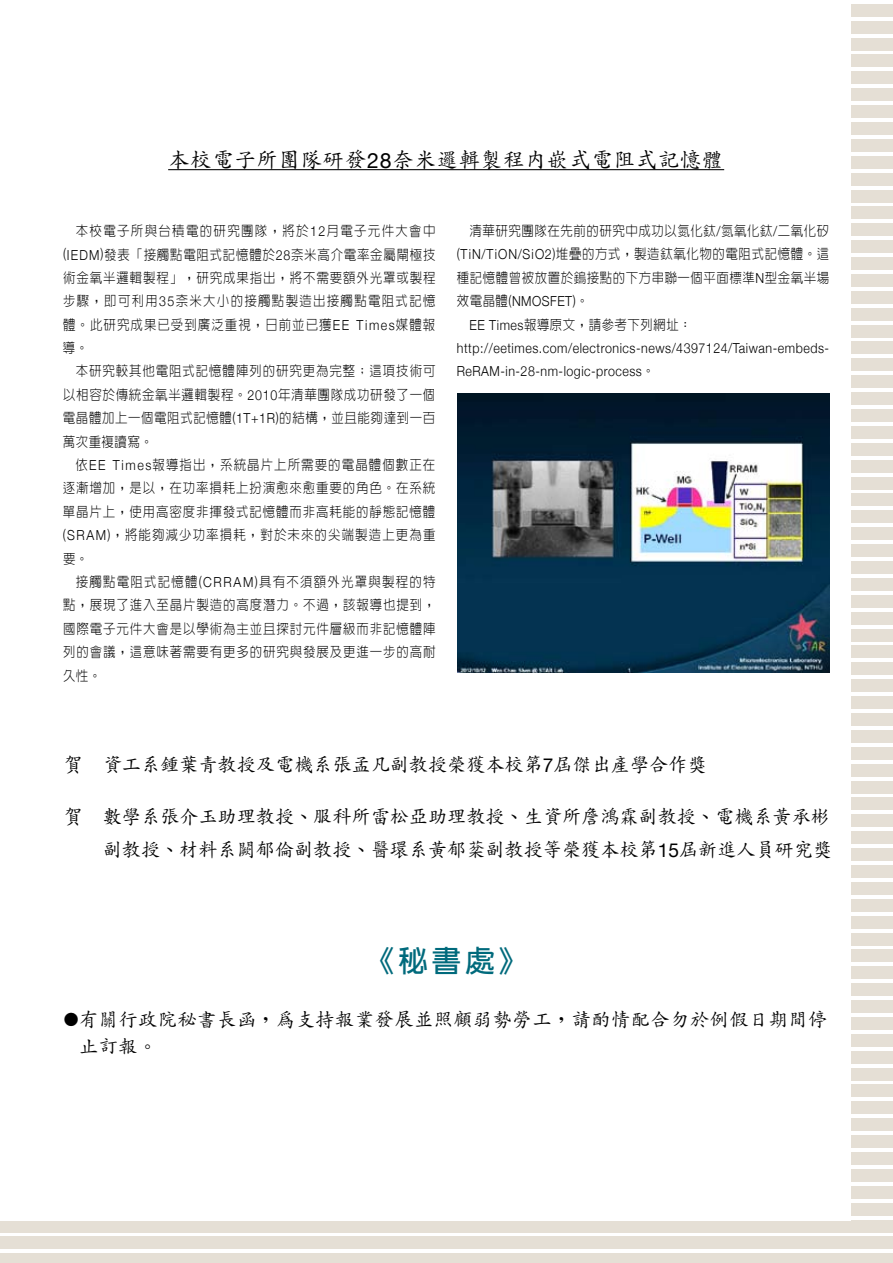
<style>
.page{position:relative;width:893px;height:1263px;background:#fff}
.page>*{position:absolute;margin:0;border:0;box-sizing:border-box;transform-origin:0 0}
.t1{font:700 29.7px "AR New Hei B5";color:#006a7c}
.t2{font:500 21.3px "AR Kai B5";letter-spacing:.04em;color:#000}
.t3{font:500 19.2px/33px "AR Kai B5";color:#000;text-align:right}
.t4{font:500 19.2px/27.6px "AR Kai B5";letter-spacing:.03em;color:#000}
.t5{font:300 13.8px/23.4px "AR New Hei B5";letter-spacing:.07em;color:#000;text-align:justify;scale:.9 1}
.t6{font:300 13.8px/23.4px "Helvetica Neue";letter-spacing:.045em;color:#000;scale:.9 1}
.t7{font:300 13.8px "AR New Hei B5";letter-spacing:.04em;color:#000;scale:.9 1}
.s1{font-family:"Helvetica Neue";font-weight:400}
.s2{font-family:"Helvetica Neue"}
.s3{font-family:"AR New Hei B5"}
.s4{font-weight:700}
.s5{font-weight:700;font-size:14.85px}
</style>
<div class="page">
<div style="left:0;top:105px;width:893px;height:13px;background:#e5dfd5"></div>
<div style="left:0;top:122px;width:893px;height:13px;background:#e5dfd5"></div>
<div style="left:0;top:139px;width:893px;height:12px;background:#e5dfd5"></div>
<div style="left:0;top:156px;width:893px;height:12px;background:#e5dfd5"></div>
<div style="left:0;top:173px;width:893px;height:12px;background:#e5dfd5"></div>
<div style="left:0;top:190px;width:893px;height:12px;background:#e5dfd5"></div>
<div style="left:0;top:207px;width:893px;height:12px;background:#e5dfd5"></div>
<div style="left:0;top:224px;width:893px;height:12px;background:#e5dfd5"></div>
<div style="left:0;top:89px;width:893px;height:12px;background:#e5dfd5"></div>
<div style="left:0;top:72px;width:893px;height:12px;background:#e5dfd5"></div>
<div style="left:0;top:55px;width:893px;height:12px;background:#e5dfd5"></div>
<div style="left:0;top:38px;width:893px;height:12px;background:#e5dfd5"></div>
<div style="left:0;top:21px;width:893px;height:12px;background:#e5dfd5"></div>
<div style="left:0;top:4px;width:893px;height:12px;background:#e5dfd5"></div>
<div style="left:0;top:241px;width:893px;height:12px;background:#e5dfd5"></div>
<div style="left:0;top:409px;width:893px;height:13px;background:#e5dfd5"></div>
<div style="left:0;top:426px;width:893px;height:12px;background:#e5dfd5"></div>
<div style="left:0;top:443px;width:893px;height:12px;background:#e5dfd5"></div>
<div style="left:0;top:460px;width:893px;height:12px;background:#e5dfd5"></div>
<div style="left:0;top:477px;width:893px;height:12px;background:#e5dfd5"></div>
<div style="left:0;top:494px;width:893px;height:12px;background:#e5dfd5"></div>
<div style="left:0;top:511px;width:893px;height:12px;background:#e5dfd5"></div>
<div style="left:0;top:528px;width:893px;height:12px;background:#e5dfd5"></div>
<div style="left:0;top:392px;width:893px;height:13px;background:#e5dfd5"></div>
<div style="left:0;top:376px;width:893px;height:12px;background:#e5dfd5"></div>
<div style="left:0;top:359px;width:893px;height:12px;background:#e5dfd5"></div>
<div style="left:0;top:342px;width:893px;height:12px;background:#e5dfd5"></div>
<div style="left:0;top:325px;width:893px;height:12px;background:#e5dfd5"></div>
<div style="left:0;top:308px;width:893px;height:12px;background:#e5dfd5"></div>
<div style="left:0;top:291px;width:893px;height:12px;background:#e5dfd5"></div>
<div style="left:0;top:274px;width:893px;height:13px;background:#e5dfd5"></div>
<div style="left:0;top:257px;width:893px;height:13px;background:#e5dfd5"></div>
<div style="left:0;top:1220px;width:893px;height:12px;background:#e5dfd5"></div>
<div style="left:0;top:1237px;width:893px;height:12px;background:#e5dfd5"></div>
<div style="left:0;top:1254px;width:893px;height:9px;background:#e5dfd5"></div>
<div style="left:0;top:916px;width:893px;height:12px;background:#e5dfd5"></div>
<div style="left:0;top:1085px;width:893px;height:12px;background:#e5dfd5"></div>
<div style="left:0;top:1102px;width:893px;height:12px;background:#e5dfd5"></div>
<div style="left:0;top:1118px;width:893px;height:13px;background:#e5dfd5"></div>
<div style="left:0;top:1135px;width:893px;height:13px;background:#e5dfd5"></div>
<div style="left:0;top:1152px;width:893px;height:13px;background:#e5dfd5"></div>
<div style="left:0;top:1169px;width:893px;height:12px;background:#e5dfd5"></div>
<div style="left:0;top:1186px;width:893px;height:12px;background:#e5dfd5"></div>
<div style="left:0;top:1203px;width:893px;height:12px;background:#e5dfd5"></div>
<div style="left:0;top:1068px;width:893px;height:12px;background:#e5dfd5"></div>
<div style="left:0;top:1051px;width:893px;height:12px;background:#e5dfd5"></div>
<div style="left:0;top:1034px;width:893px;height:12px;background:#e5dfd5"></div>
<div style="left:0;top:1017px;width:893px;height:12px;background:#e5dfd5"></div>
<div style="left:0;top:1000px;width:893px;height:13px;background:#e5dfd5"></div>
<div style="left:0;top:983px;width:893px;height:13px;background:#e5dfd5"></div>
<div style="left:0;top:967px;width:893px;height:12px;background:#e5dfd5"></div>
<div style="left:0;top:950px;width:893px;height:12px;background:#e5dfd5"></div>
<div style="left:0;top:933px;width:893px;height:12px;background:#e5dfd5"></div>
<div style="left:0;top:848px;width:893px;height:13px;background:#e5dfd5"></div>
<div style="left:0;top:865px;width:893px;height:12px;background:#e5dfd5"></div>
<div style="left:0;top:882px;width:893px;height:12px;background:#e5dfd5"></div>
<div style="left:0;top:899px;width:893px;height:12px;background:#e5dfd5"></div>
<div style="left:0;top:544px;width:893px;height:13px;background:#e5dfd5"></div>
<div style="left:0;top:713px;width:893px;height:13px;background:#e5dfd5"></div>
<div style="left:0;top:730px;width:893px;height:12px;background:#e5dfd5"></div>
<div style="left:0;top:747px;width:893px;height:12px;background:#e5dfd5"></div>
<div style="left:0;top:764px;width:893px;height:12px;background:#e5dfd5"></div>
<div style="left:0;top:781px;width:893px;height:12px;background:#e5dfd5"></div>
<div style="left:0;top:798px;width:893px;height:12px;background:#e5dfd5"></div>
<div style="left:0;top:815px;width:893px;height:12px;background:#e5dfd5"></div>
<div style="left:0;top:831px;width:893px;height:13px;background:#e5dfd5"></div>
<div style="left:0;top:696px;width:893px;height:13px;background:#e5dfd5"></div>
<div style="left:0;top:679px;width:893px;height:13px;background:#e5dfd5"></div>
<div style="left:0;top:663px;width:893px;height:12px;background:#e5dfd5"></div>
<div style="left:0;top:646px;width:893px;height:12px;background:#e5dfd5"></div>
<div style="left:0;top:629px;width:893px;height:12px;background:#e5dfd5"></div>
<div style="left:0;top:612px;width:893px;height:12px;background:#e5dfd5"></div>
<div style="left:0;top:595px;width:893px;height:12px;background:#e5dfd5"></div>
<div style="left:0;top:578px;width:893px;height:12px;background:#e5dfd5"></div>
<div style="left:0;top:561px;width:893px;height:13px;background:#e5dfd5"></div>
<div style="left:0;top:0;width:850px;height:1220px;background:#fff"></div>
<img style="left:457px;top:394px;width:372px;height:279px">
<hr style="left:168px;top:169px;width:556px;height:1px;background:#000">
<h2 class="t2" style="left:168px;top:149px;width:557px">本校電子所團隊研發<span class="s1">28</span>奈米邏輯製程內嵌式電阻式記憶體</h2>
<p class="t5" style="left:63px;top:219px;width:415px;text-indent:13px">本校電子所與台積電的研究團隊，將於<span class="s2">12</span>月電子元件大會中<span class="s2">(IEDM)</span>發表「接觸點電阻式記憶體於<span class="s2">28</span>奈米高介電率金屬閘極技術金氧半邏輯製程」，研究成果指出，將不需要額外光罩或製程步驟，即可利用<span class="s2">35</span>奈米大小的接觸點製造出接觸點電阻式記憶體。此研究成果已受到廣泛重視，日前並已獲<span class="s2">EE Times</span>媒體報導。</p>
<p class="t5" style="left:63px;top:359px;width:416px;text-indent:13px">本研究較其他電阻式記憶體陣列的研究更為完整；這項技術可以相容於傳統金氧半邏輯製程。<span class="s2">2010</span>年清華團隊成功研發了一個電晶體加上一個電阻式記憶體<span class="s2">(1T+1R)</span>的結構，並且能夠達到一百萬次重複讀寫。</p>
<p class="t5" style="left:63px;top:453px;width:415px;text-indent:13px">依<span class="s2">EE Times</span>報導指出，系統晶片上所需要的電晶體個數正在逐漸增加，是以，在功率損耗上扮演愈來愈重要的角色。在系統單晶片上，使用高密度非揮發式記憶體而非高耗能的靜態記憶體<span class="s2">(SRAM)</span>，將能夠減少功率損耗，對於未來的尖端製造上更為重要。</p>
<p class="t5" style="left:63px;top:570px;width:415px;text-indent:13px">接觸點電阻式記憶體<span class="s2">(CRRAM)</span>具有不須額外光罩與製程的特點，展現了進入至晶片製造的高度潛力。不過，該報導也提到，國際電子元件大會是以學術為主並且探討元件層級而非記憶體陣列的會議，這意味著需要有更多的研究與發展及更進一步的高耐久性。</p>
<p class="t5" style="left:457px;top:219px;width:415px;text-indent:13px">清華研究團隊在先前的研究中成功以氮化鈦<span class="s2">/</span>氮氧化鈦<span class="s2">/</span>二氧化矽<span class="s2">(TiN/TiON/SiO2)</span>堆疊的方式，製造鈦氧化物的電阻式記憶體。這種記憶體曾被放置於鎢接點的下方串聯一個平面標準<span class="s2">N</span>型金氧半場</p>
<p class="t6" style="left:457px;top:289px;width:148px"><span class="s3">效電晶體</span>(NMOSFET)<span class="s3">。</span></p>
<p class="t7" style="left:470px;top:317px;width:248px"><span class="s2">EE Times</span>報導原文，請參考下列網址：</p>
<p class="t6" style="left:457px;top:336px;width:415px">http://eetimes.com/electronics-news/4397124/Taiwan-embeds-<br>ReRAM-in-28-nm-logic-process<span class="s3">。</span></p>
<h3 class="t3" style="left:64px;top:748px;width:644px">賀 資工系鍾葉青教授及電機系張孟凡副教授榮獲本校第<span class="s1">7</span>屆傑出產學合作獎</h3>
<h3 class="t3" style="left:64px;top:801px;width:770px">賀 數學系張介玉助理教授<span class="s4">、</span>服科所雷松亞助理教授<span class="s4">、</span>生資所詹鴻霖副教授<span class="s4">、</span>電機系黃承彬副教授<span class="s4">、</span>材料系闕郁倫副教授<span class="s4">、</span>醫環系黃郁棻副教授等榮獲本校第<span class="s1">15</span>屆新進人員研究獎</h3>
<h1 class="t1" style="left:365px;top:946px;width:165px">《秘書處》</h1>
<h3 class="t4" style="left:79px;top:1006px;width:750px;text-indent:-15px"><span class="s5">●</span>有關行政院秘書長函<span class="s4">，</span>為支持報業發展並照顧弱勢勞工<span class="s4">，</span>請酌情配合勿於例假日期間停止訂報<span class="s4">。</span></h3>
</div>
